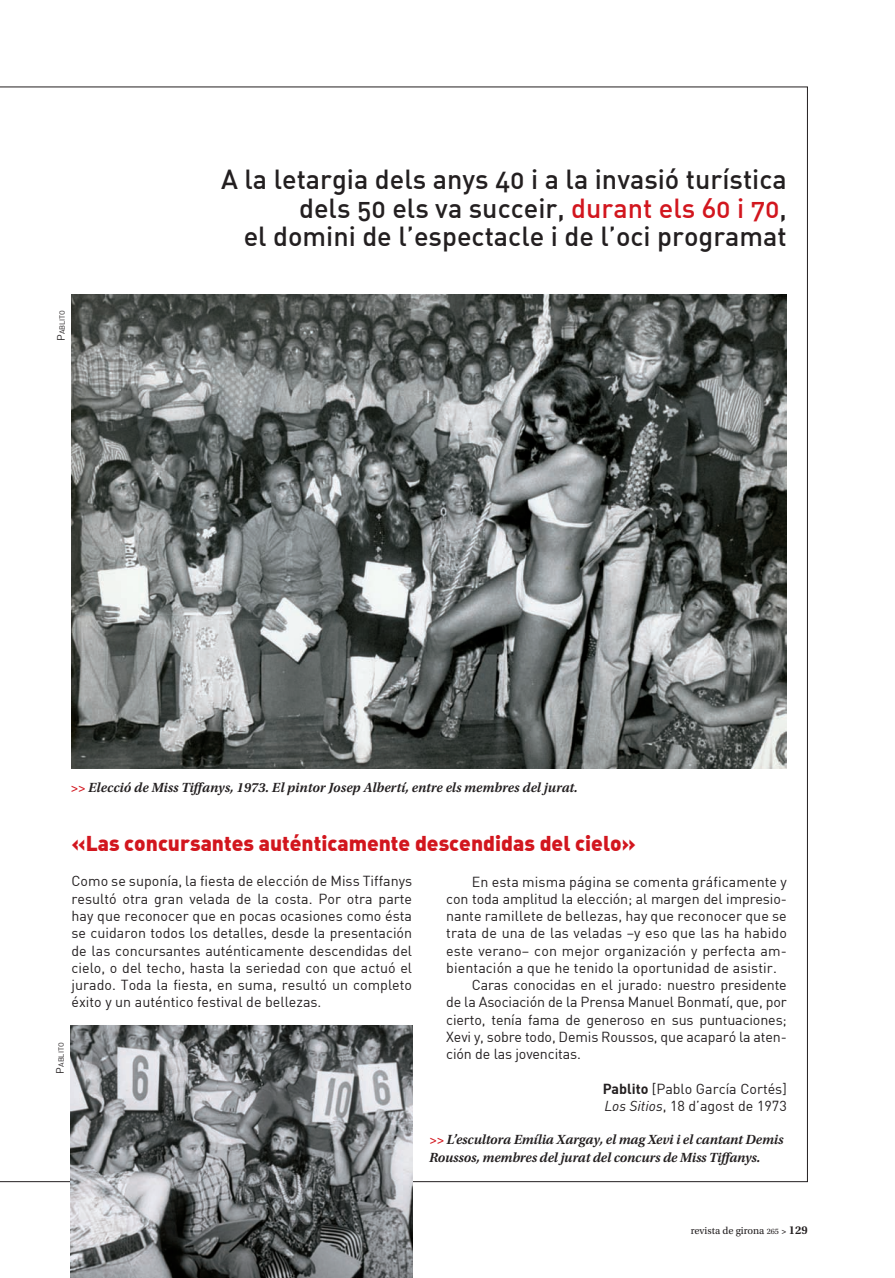
<style>
.page{position:relative;width:895px;height:1278px;background:#fff}
.page>*{position:absolute;margin:0;border:0;box-sizing:border-box;transform-origin:0 0}
.t1{font:27px/28.5px "DIN Medium Alternate";color:#231f20;text-align:right}
.t2{font:21px "DIN Black Alternate";color:#d2161e}
.t3{font:14.25px/17.2px "DIN";color:#231f20;text-align:justify}
.t4{font:italic 600 13.95px/17.4px "Utopia Std";letter-spacing:-.01em;color:#231f20}
.t5{font:10.5px "Utopia Std";color:#231f20}
.t6{font:7.35px "DIN";color:#231f20}
.s1{font-size:10.5px}
.s2{color:#d2161e}
.s3{font-size:13.5px;color:#d2161e}
.s4{font-family:"DIN Bold"}
.s5{font-style:italic}
.s6{font-size:8.25px}
.s7{font-weight:600;font-size:9px}
.s8{font-weight:600;font-size:12px}
</style>
<div class="page">
<img style="left:70px;top:1025px;width:342px;height:253px">
<img style="left:72px;top:294px;width:714px;height:475px">
<p class="t6" style="left:58px;top:341px;width:33px;rotate:-90deg"><span class="s1">P</span>ablito</p>
<h1 class="t1" style="left:221px;top:164px;width:567px">A la letargia dels anys 40 i a la invasió turística dels 50 els va succeir, <span class="s2">durant els 60 i 70</span>,<br>el domini de l’espectacle i de l’oci programat</h1>
<p class="t4" style="left:70px;top:779px;width:509px"><span class="s3">&gt;&gt;</span> Elecció de Miss Tiffanys, 1973. El pintor Josep Albertí, entre els membres del jurat.</p>
<h2 class="t2" style="left:72px;top:829px;width:565px">«Las concursantes auténticamente descendidas del cielo»</h2>
<p class="t3" style="left:72px;top:872px;width:342px">Como se suponía, la fiesta de elección de Miss Tiffanys resultó otra gran velada de la costa. Por otra parte hay que reconocer que en pocas ocasiones como ésta se cuidaron todos los detalles, desde la presentación de las concursantes auténticamente descendidas del cielo, o del techo, hasta la seriedad con que actuó el jurado. Toda la fiesta, en suma, resultó un completo éxito y un auténtico festival de bellezas.</p>
<p class="t3" style="left:471px;top:872px;width:316px">En esta misma página se comenta gráficamente y</p>
<p class="t3" style="left:446px;top:890px;width:342px">con toda amplitud la elección; al margen del impresio-</p>
<p class="t3" style="left:446px;top:907px;width:342px">nante ramillete de bellezas, hay que reconocer que se</p>
<p class="t3" style="left:446px;top:924px;width:342px">trata de una de las veladas –y eso que las ha habido</p>
<p class="t3" style="left:446px;top:941px;width:342px">este verano– con mejor organización y perfecta am-</p>
<p class="t3" style="left:446px;top:959px;width:332px">bientación a que he tenido la oportunidad de asistir.</p>
<p class="t3" style="left:471px;top:976px;width:316px">Caras conocidas en el jurado: nuestro presidente</p>
<p class="t3" style="left:446px;top:993px;width:342px">de la Asociación de la Prensa Manuel Bonmatí, que, por</p>
<p class="t3" style="left:446px;top:1010px;width:342px">cierto, tenía fama de generoso en sus puntuaciones;</p>
<p class="t3" style="left:446px;top:1028px;width:342px">Xevi y, sobre todo, Demis Roussos, que acaparó la aten-</p>
<p class="t3" style="left:446px;top:1045px;width:136px">ción de las jovencitas.</p>
<p class="t3" style="left:602px;top:1079px;width:186px"><span class="s4">Pablito</span> [Pablo García Cortés]<br><span class="s5">Los Sitios</span>, 18 d’agost de 1973</p>
<p class="t6" style="left:56px;top:1073px;width:33px;rotate:-90deg"><span class="s1">P</span>ablito</p>
<p class="t4" style="left:429px;top:1131px;width:355px"><span class="s3">&gt;&gt;</span> L’escultora Emília Xargay, el mag Xevi i el cantant Demis<br>Roussos, membres del jurat del concurs de Miss Tiffanys.</p>
<p class="t5" style="left:690px;top:1225px;width:118px">revista de girona <span class="s6">265</span> <span class="s7">&gt;</span> <span class="s8">129</span></p>
</div>
